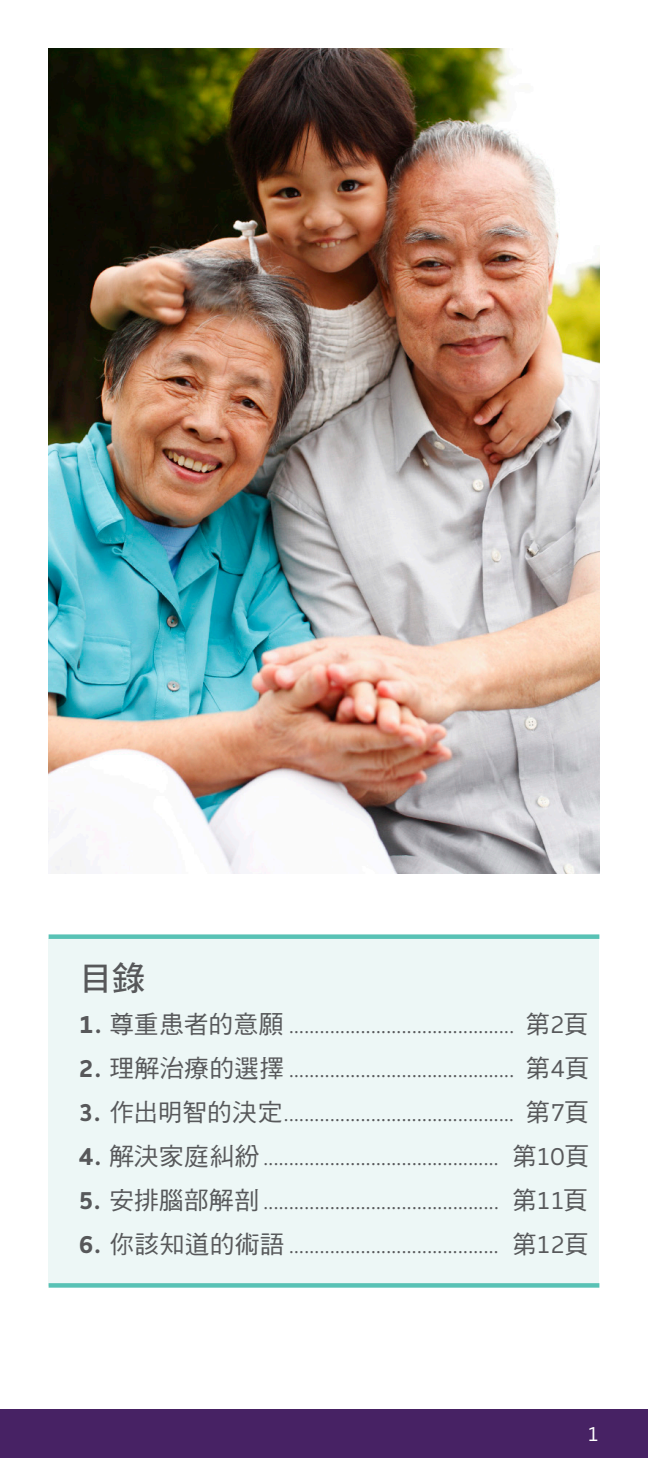
<style>
.page{position:relative;width:648px;height:1458px;background:#fff}
.page>*{position:absolute;margin:0;border:0;box-sizing:border-box;transform-origin:0 0}
.call_out_header{font:33.75px "DF Hei Std W7";color:#57585a}
.call_out_text{font:500 24.75px "Houschka Alt Pro";color:#57585a}
.t1{font:500 20.25px "Houschka Alt Pro";color:#fff}
.s1{font-weight:700}
.s2{font-family:"DF Hei Std W5";font-weight:400}
</style>
<div class="page">
<div style="left:0;top:1409px;width:648px;height:49px;background:#472264"></div>
<div style="left:49px;top:938px;width:550px;height:348px;background:#edf7f6"></div>
<div style="left:49px;top:934px;width:550px;height:5px;background:#58c2b5"></div>
<div style="left:49px;top:1283px;width:550px;height:5px;background:#58c2b5"></div>
<img style="left:49px;top:49px;width:550px;height:824px">
<p class="call_out_header" style="left:79px;top:959px;width:68px">目錄</p>
<p class="call_out_text" style="left:79px;top:1009px;width:511px"><span class="s1">1.</span> <span class="s2">尊重患者的意願</span> ............................................ <span class="s2">第</span>2<span class="s2">頁</span></p>
<p class="call_out_text" style="left:79px;top:1053px;width:512px"><span class="s1">2.</span> <span class="s2">理解治療的選擇</span> ............................................ <span class="s2">第</span>4<span class="s2">頁</span></p>
<p class="call_out_text" style="left:79px;top:1097px;width:511px"><span class="s1">3.</span> <span class="s2">作出明智的決定</span>............................................. <span class="s2">第</span>7<span class="s2">頁</span></p>
<p class="call_out_text" style="left:79px;top:1141px;width:512px"><span class="s1">4.</span> <span class="s2">解決家庭糾紛</span>.............................................. <span class="s2">第</span>10<span class="s2">頁</span></p>
<p class="call_out_text" style="left:79px;top:1185px;width:511px"><span class="s1">5.</span> <span class="s2">安排腦部解剖</span>.............................................. <span class="s2">第</span>11<span class="s2">頁</span></p>
<p class="call_out_text" style="left:79px;top:1229px;width:511px"><span class="s1">6.</span> <span class="s2">你該知道的術語</span> ......................................... <span class="s2">第</span>12<span class="s2">頁</span></p>
<p class="t1" style="left:587px;top:1422px;width:14px">1</p>
</div>
